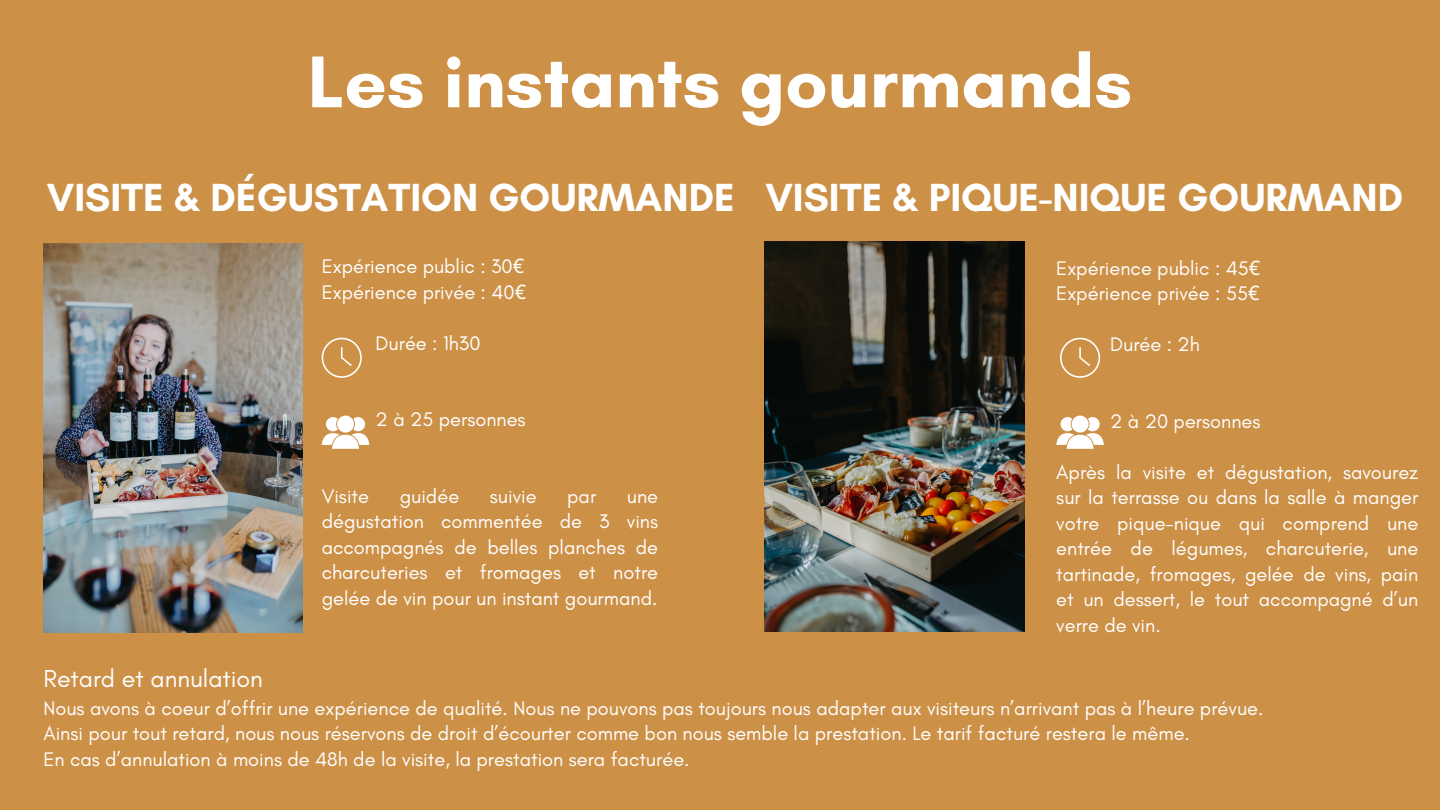
<style>
.page{position:relative;width:1440px;height:810px;background:#cc9047}
.page>*{position:absolute;margin:0;border:0;box-sizing:border-box;transform-origin:0 0}
.t1{font:700 74.6px "Glacial Indifference";color:#fff}
.t2{font:700 40px "Glacial Indifference";color:#fff}
.t3{font:25px "Glacial Indifference";color:#fff}
.t4{font:20px/25.5px "Glacial Indifference";color:#fff;text-align:justify}
.s1{font-family:"Noto Sans"}
</style>
<div class="page">
<svg style="left:322px;top:338px;width:40px;height:40px"></svg>
<svg style="left:322px;top:417px;width:47px;height:32px"></svg>
<div style="left:337px;top:416px;width:17px;height:17px;background:#fff;border-radius:50%"></div>
<svg style="left:1056px;top:417px;width:48px;height:32px"></svg>
<div style="left:1072px;top:416px;width:17px;height:17px;background:#fff;border-radius:50%"></div>
<svg style="left:1060px;top:338px;width:40px;height:40px"></svg>
<img style="left:43px;top:243px;width:260px;height:390px">
<img style="left:765px;top:242px;width:259px;height:389px">
<p class="t1" style="left:308px;top:36px;width:826px">Les instants gourmands</p>
<p class="t2" style="left:47px;top:173px;width:689px">VISITE &amp; DÉGUSTATION GOURMANDE</p>
<h1 class="t4" style="left:322px;top:253px;width:204px">Expérience public : 30<span class="s1">€</span></h1>
<h2 class="t4" style="left:322px;top:279px;width:206px">Expérience privée : 40<span class="s1">€</span></h2>
<h2 class="t4" style="left:376px;top:330px;width:106px">Durée : 1h30</h2>
<p class="t4" style="left:376px;top:406px;width:152px">2 à 25 personnes</p>
<p class="t4" style="left:322px;top:483px;width:49px">Visite</p>
<p class="t4" style="left:400px;top:483px;width:61px">guidée</p>
<p class="t4" style="left:490px;top:483px;width:48px">suivie</p>
<p class="t4" style="left:567px;top:483px;width:31px">par</p>
<p class="t4" style="left:322px;top:483px;width:338px;text-indent:305px">une dégustation commentée de 3 vins accompagnés de belles planches de charcuteries et fromages et notre gelée de vin pour un instant gourmand.</p>
<p class="t2" style="left:765px;top:173px;width:639px">VISITE &amp; PIQUE-NIQUE GOURMAND</p>
<p class="t4" style="left:1056px;top:255px;width:206px">Expérience public : 45<span class="s1">€</span></p>
<p class="t4" style="left:1056px;top:280px;width:205px">Expérience privée : 55<span class="s1">€</span></p>
<p class="t4" style="left:1110px;top:331px;width:91px">Durée : 2h</p>
<p class="t4" style="left:1110px;top:408px;width:152px">2 à 20 personnes</p>
<p class="t4" style="left:1056px;top:459px;width:364px">Après la visite et dégustation, savourez sur la terrasse ou dans la salle à manger votre pique-nique qui comprend une entrée de légumes, charcuterie, une tartinade, fromages, gelée de vins, pain et un dessert, le tout accompagné d’un verre de vin.</p>
<p class="t3" style="left:43px;top:663px;width:221px">Retard et annulation</p>
<p class="t4" style="left:43px;top:695px;width:1222px">Nous avons à coeur d’offrir une expérience de qualité. Nous ne pouvons pas toujours nous adapter aux visiteurs n’arrivant pas à l’heure prévue.</p>
<p class="t4" style="left:43px;top:720px;width:1148px">Ainsi pour tout retard, nous nous réservons de droit d’écourter comme bon nous semble la prestation. Le tarif facturé restera le même.</p>
<p class="t4" style="left:43px;top:746px;width:648px">En cas d’annulation à moins de 48h de la visite, la prestation sera facturée.</p>
</div>
